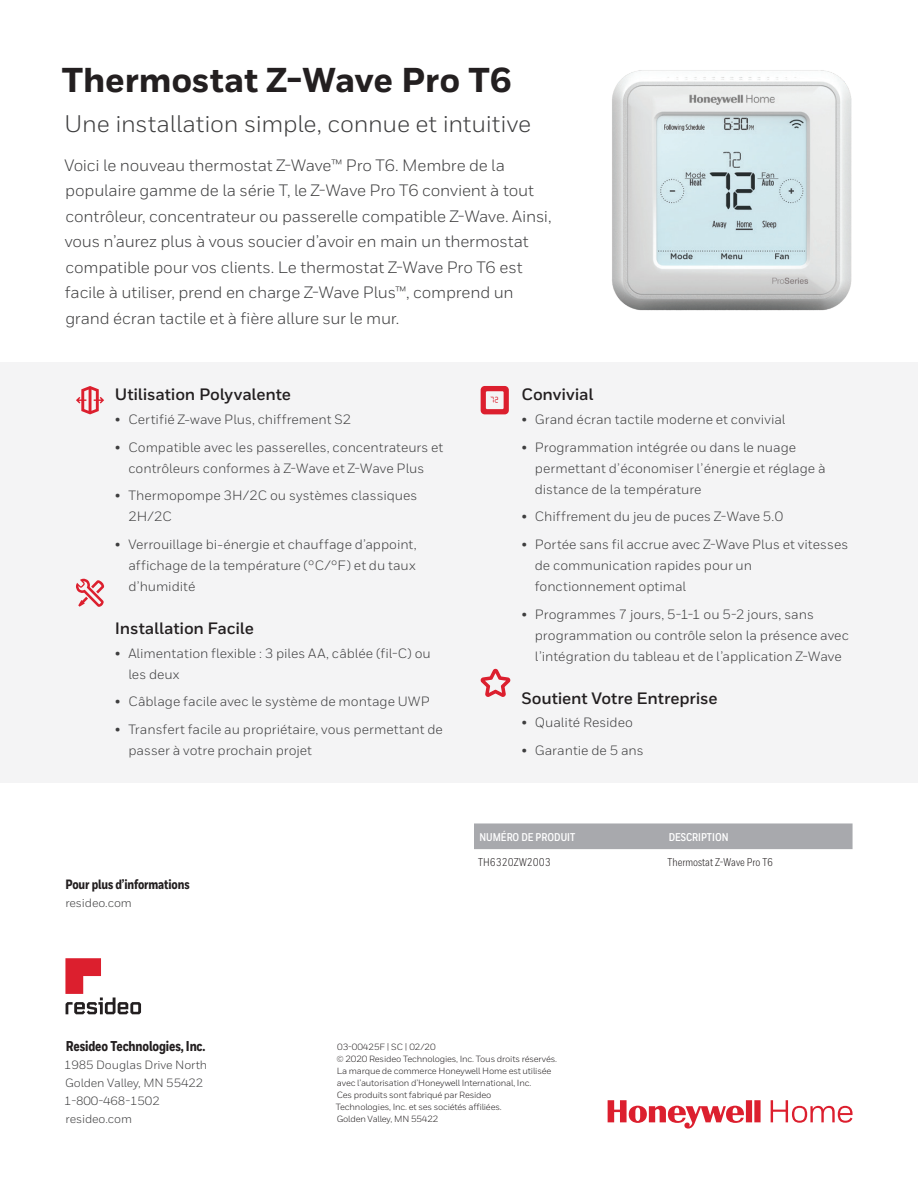
<style>
.page{position:relative;width:918px;height:1188px;background:#fff}
.page>*{position:absolute;margin:0;border:0;box-sizing:border-box;transform-origin:0 0}
.t1{font:800 34.5px "Honeywell Sans";letter-spacing:-.005em;color:#231f20}
.t2{font:24px "Honeywell Sans";letter-spacing:-.01em;color:#3e3e3f}
.t3{font:16.5px/25.5px "Honeywell Sans";letter-spacing:-.01em;color:#3e3e3f}
.t4{font:700 16.5px "Honeywell Sans";letter-spacing:-.01em;color:#231f20}
.t5{font:800 14.25px "Honeywell Cond";letter-spacing:-.01em;color:#231f20}
.t6{font:13.5px/21px "Honeywell Sans";color:#3e3e3f}
.t7{font:800 13.5px "Honeywell Cond";letter-spacing:-.01em;color:#231f20}
.t8{font:12px/18px "Honeywell Sans";letter-spacing:-.01em;color:#3e3e3f}
.t9{font:11.25px "Honeywell Cond";color:#231f20}
.t10{font:700 11.25px "Honeywell Cond";color:#fff}
.t11{font:9px/12px "Honeywell Sans";letter-spacing:-.02em;color:#231f20}
</style>
<div class="page">
<svg style="left:608px;top:1100px;width:245px;height:29px"></svg>
<svg style="left:65px;top:958px;width:76px;height:56px"></svg>
<div style="left:0;top:362px;width:918px;height:421px;background:#f4f4f5"></div>
<div style="left:474px;top:823px;width:379px;height:26px;background:#a8a9ad"></div>
<img style="left:612px;top:70px;width:240px;height:241px">
<svg style="left:481px;top:386px;width:28px;height:28px"></svg>
<svg style="left:480px;top:668px;width:31px;height:29px"></svg>
<svg style="left:76px;top:386px;width:28px;height:28px"></svg>
<svg style="left:76px;top:579px;width:29px;height:28px"></svg>
<h1 class="t1" style="left:62px;top:59px;width:452px">Thermostat Z-Wave Pro T6</h1>
<h2 class="t2" style="left:65px;top:109px;width:468px">Une installation simple, connue et intuitive</h2>
<p class="t3" style="left:64px;top:152px;width:489px">Voici le nouveau thermostat Z-Wave™ Pro T6. Membre de la populaire gamme de la série T, le Z-Wave Pro T6 convient à tout contrôleur, concentrateur ou passerelle compatible Z-Wave. Ainsi, vous n’aurez plus à vous soucier d’avoir en main un thermostat compatible pour vos clients. Le thermostat Z-Wave Pro T6 est facile à utiliser, prend en charge Z-Wave Plus™, comprend un grand écran tactile et à fière allure sur le mur.</p>
<p class="t4" style="left:115px;top:384px;width:178px">Utilisation Polyvalente</p>
<p class="t6" style="left:115px;top:409px;width:238px">• Certifié Z-wave Plus, chiffrement S2</p>
<p class="t6" style="left:115px;top:437px;width:330px;text-align:center">• Compatible avec les passerelles, concentrateurs et contrôleurs conformes à Z-Wave et Z-Wave Plus</p>
<p class="t6" style="left:128px;top:485px;width:291px;text-indent:-14px">• Thermopompe 3H/2C ou systèmes classiques<br>2H/2C</p>
<p class="t6" style="left:128px;top:534px;width:290px;text-align:justify;text-indent:-14px">• Verrouillage bi-énergie et chauffage d’appoint, affichage de la température (°C/°F) et du taux d’humidité</p>
<p class="t4" style="left:115px;top:618px;width:141px">Installation Facile</p>
<p class="t6" style="left:128px;top:643px;width:304px;text-indent:-14px">• Alimentation flexible : 3 piles AA, câblée (fil-C) ou les deux</p>
<p class="t6" style="left:115px;top:691px;width:316px">• Câblage facile avec le système de montage UWP</p>
<p class="t6" style="left:128px;top:719px;width:316px;text-indent:-14px">• Transfert facile au propriétaire, vous permettant de passer à votre prochain projet</p>
<p class="t7" style="left:65px;top:876px;width:126px">Pour plus d’informations</p>
<p class="t8" style="left:65px;top:894px;width:68px">resideo.com</p>
<p class="t4" style="left:521px;top:385px;width:73px">Convivial</p>
<p class="t6" style="left:521px;top:409px;width:266px">• Grand écran tactile moderne et convivial</p>
<p class="t6" style="left:535px;top:437px;width:292px;text-indent:-14px">• Programmation intégrée ou dans le nuage permettant d’économiser l’énergie et réglage à distance de la température</p>
<p class="t6" style="left:521px;top:506px;width:263px">• Chiffrement du jeu de puces Z-Wave 5.0</p>
<p class="t6" style="left:535px;top:534px;width:315px;text-indent:-14px">• Portée sans fil accrue avec Z-Wave Plus et vitesses de communication rapides pour un fonctionnement optimal</p>
<p class="t6" style="left:535px;top:604px;width:316px;text-indent:-14px">• Programmes 7 jours, 5-1-1 ou 5-2 jours, sans programmation ou contrôle selon la présence avec l’intégration du tableau et de l’application Z-Wave</p>
<p class="t4" style="left:521px;top:688px;width:198px">Soutient Votre Entreprise</p>
<p class="t6" style="left:521px;top:712px;width:113px">• Qualité Resideo</p>
<p class="t6" style="left:521px;top:740px;width:124px">• Garantie de 5 ans</p>
<p class="t10" style="left:479px;top:830px;width:97px">NUMÉRO DE PRODUIT</p>
<p class="t10" style="left:669px;top:830px;width:61px">DESCRIPTION</p>
<p class="t9" style="left:478px;top:856px;width:74px">TH6320ZW2003</p>
<p class="t9" style="left:668px;top:856px;width:107px">Thermostat Z-Wave Pro T6</p>
<p class="t5" style="left:66px;top:1037px;width:141px">Resideo Technologies, Inc.</p>
<p class="t8" style="left:64px;top:1055px;width:145px">1985 Douglas Drive North<br>Golden Valley, MN 55422<br>1-800-468-1502 resideo.com</p>
<p class="t11" style="left:336px;top:1041px;width:223px">03-00425F | SC | 02/20<br>© 2020 Resideo Technologies, Inc. Tous droits réservés.<br>La marque de commerce Honeywell Home est utilisée avec l’autorisation d’Honeywell International, Inc.<br>Ces produits sont fabriqué par Resideo<br>Technologies, Inc. et ses sociétés affiliées.<br>Golden Valley, MN 55422</p>
</div>
